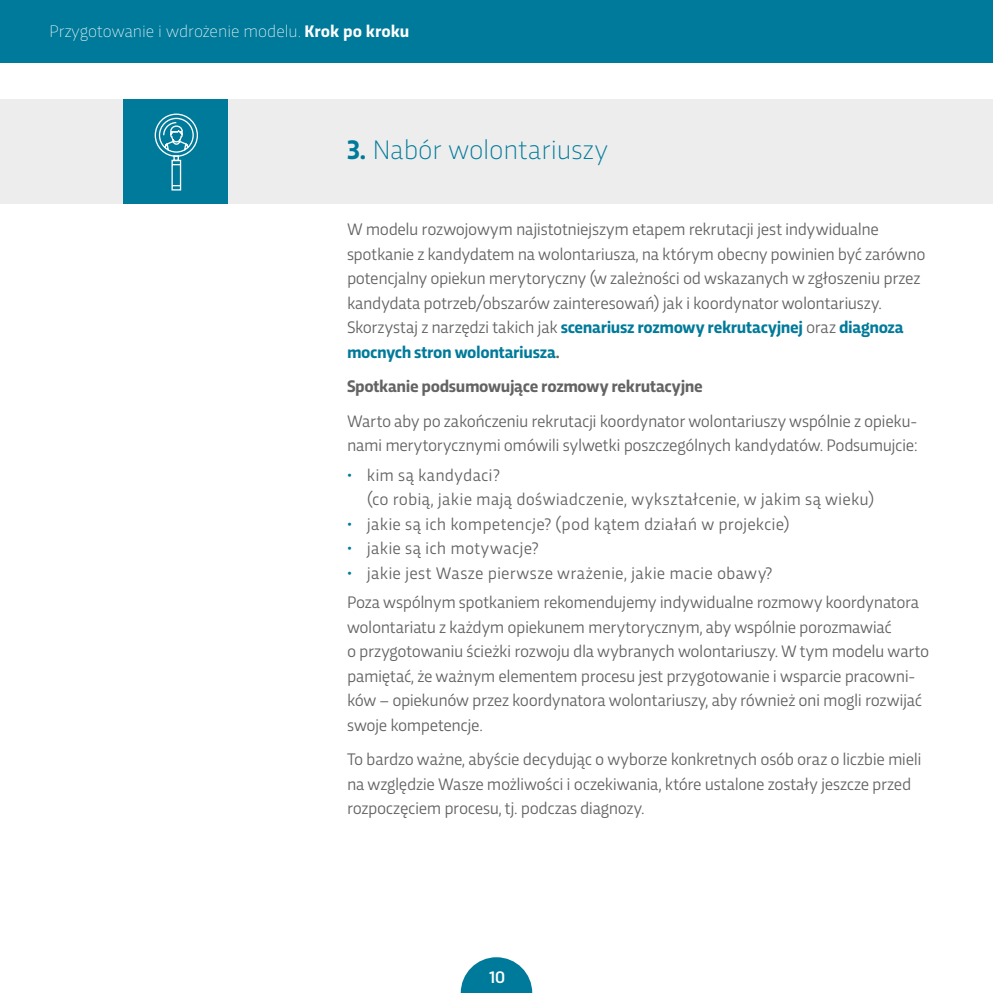
<style>
.page{position:relative;width:993px;height:993px;background:#fff}
.page>*{position:absolute;margin:0;border:0;box-sizing:border-box;transform-origin:0 0}
.t1{font:200 28px "Trasandina";color:#007a9a}
.t2{font:17.5px/24.5px "Trasandina";letter-spacing:-.015em;color:#646363}
.t3{font:17.5px/24.5px "Trasandina";letter-spacing:.015em;color:#646363}
.t4{font:17.5px "Trasandina";letter-spacing:.01em;color:#646363}
.t5{font:700 17.5px "Trasandina";letter-spacing:-.02em;color:#646363}
.t6{font:100 17.5px "Trasandina";color:#fff}
.t7{font:500 17.5px "Trasandina";color:#fff}
.s1{font-weight:700}
.s2{font-weight:700;color:#007a9a}
.s3{color:#007a9a}
</style>
<div class="page">
<div style="left:0;top:0;width:992px;height:62px;background:#007a9a"></div>
<div style="left:0;top:99px;width:992px;height:104px;background:#ededed"></div>
<div style="left:123px;top:99px;width:105px;height:104px;background:#007a9a"></div>
<svg style="left:154px;top:113px;width:44px;height:78px"></svg>
<svg style="left:460px;top:957px;width:72px;height:35px"></svg>
<p class="t6" style="left:50px;top:19px;width:361px">Przygotowanie i wdrożenie modelu. <span class="s1">Krok po kroku</span></p>
<h1 class="t1" style="left:347px;top:130px;width:262px"><span class="s1">3.</span> Nabór wolontariuszy</h1>
<p class="t2" style="left:347px;top:215px;width:580px">W modelu rozwojowym najistotniejszym etapem rekrutacji jest indywidualne spotkanie z kandydatem na wolontariusza, na którym obecny powinien być zarówno potencjalny opiekun merytoryczny (w zależności od wskazanych w zgłoszeniu przez kandydata potrzeb/obszarów zainteresowań) jak i koordynator wolontariuszy.<br>Skorzystaj z narzędzi takich jak <span class="s2">scenariusz rozmowy rekrutacyjnej</span> oraz <span class="s2">diagnoza mocnych stron wolontariusza</span><span class="s1">.</span></p>
<p class="t5" style="left:347px;top:373px;width:357px">Spotkanie podsumowujące rozmowy rekrutacyjne</p>
<p class="t2" style="left:347px;top:407px;width:572px">Warto aby po zakończeniu rekrutacji koordynator wolontariuszy wspólnie z opieku&shy;nami merytorycznymi omówili sylwetki poszczególnych kandydatów. Podsumujcie:</p>
<p class="t3" style="left:367px;top:461px;width:509px;text-indent:-20px"><span class="s3">•</span> kim są kandydaci?<br>(co robią, jakie mają doświadczenie, wykształcenie, w jakim są wieku)</p>
<p class="t4" style="left:347px;top:510px;width:444px"><span class="s3">•</span> jakie są ich kompetencje? (pod kątem działań w projekcie)</p>
<p class="t3" style="left:347px;top:534px;width:193px"><span class="s3">•</span> jakie są ich motywacje?</p>
<p class="t2" style="left:347px;top:556px;width:573px;line-height:29.4px"><span class="s3">•</span> jakie jest Wasze pierwsze wrażenie, jakie macie obawy?<br>Poza wspólnym spotkaniem rekomendujemy indywidualne rozmowy koordynatora</p>
<p class="t2" style="left:347px;top:613px;width:583px">wolontariatu z każdym opiekunem merytorycznym, aby wspólnie porozmawiać<br>o przygotowaniu ścieżki rozwoju dla wybranych wolontariuszy. W tym modelu warto pamiętać, że ważnym elementem procesu jest przygotowanie i wsparcie pracowni&shy;ków – opiekunów przez koordynatora wolontariuszy, aby również oni mogli rozwijać swoje kompetencje.</p>
<p class="t2" style="left:347px;top:745px;width:576px">To bardzo ważne, abyście decydując o wyborze konkretnych osób oraz o liczbie mieli na względzie Wasze możliwości i oczekiwania, które ustalone zostały jeszcze przed rozpoczęciem procesu, tj. podczas diagnozy.</p>
<p class="t7" style="left:489px;top:963px;width:18px">10</p>
</div>
